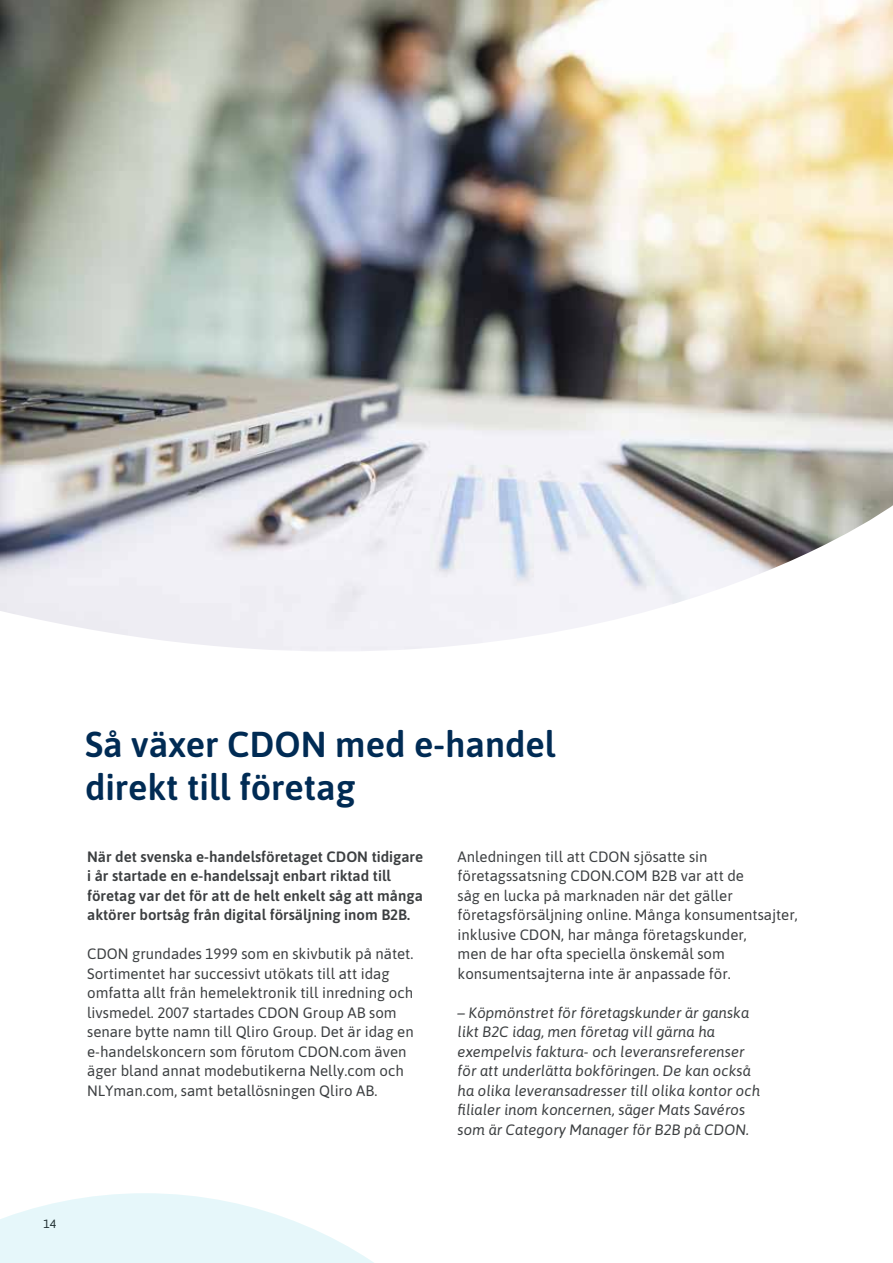
<style>
.page{position:relative;width:893px;height:1263px;background:#fff}
.page>*{position:absolute;margin:0;border:0;box-sizing:border-box;transform-origin:0 0}
.t1{font:600 36px/43.2px "Asap";color:#002b54}
.t2{font:15px/19.5px "Asap";color:#3c3f41}
.t3{font:italic 15px/19.5px "Asap";color:#3c3f41}
.t4{font:600 15px/19.5px "Asap";color:#3c3f41}
.t5{font:12px "Asap";color:#231f20}
</style>
<div class="page">
<svg style="left:0;top:1193px;width:374px;height:70px"></svg>
<img style="left:0;top:0;width:893px;height:651px">
<h1 class="t1" style="left:85px;top:721px;width:472px">Så växer CDON med e-handel direkt till företag</h1>
<p class="t4" style="left:87px;top:846px;width:337px">När det svenska e-handelsföretaget CDON tidigare i år startade en e-handelssajt enbart riktad till företag var det för att de helt enkelt såg att många aktörer bortsåg från digital försäljning inom B2B.</p>
<p class="t2" style="left:87px;top:943px;width:328px">CDON grundades 1999 som en skivbutik på nätet.<br>Sortimentet har successivt utökats till att idag omfatta allt från hemelektronik till inredning och livsmedel. 2007 startades CDON Group AB som senare bytte namn till Qliro Group. Det är idag en e-handelskoncern som förutom CDON.com även äger bland annat modebutikerna Nelly.com och NLYman.com, samt betallösningen Qliro AB.</p>
<p class="t2" style="left:458px;top:846px;width:342px">Anledningen till att CDON sjösatte sin företagssatsning CDON.COM B2B var att de<br>såg en lucka på marknaden när det gäller företagsförsäljning online. Många konsumentsajter, inklusive CDON, har många företagskunder,<br>men de har ofta speciella önskemål som konsumentsajterna inte är anpassade för.</p>
<p class="t3" style="left:458px;top:1002px;width:304px">– Köpmönstret för företagskunder är ganska likt B2C idag, men företag vill gärna ha exempelvis faktura- och leveransreferenser för att underlätta bokföringen. De kan också ha olika leveransadresser till olika kontor och filialer inom koncernen, säger Mats Savéros som är Category Manager för B2B på CDON.</p>
<p class="t5" style="left:43px;top:1216px;width:14px">14</p>
</div>
